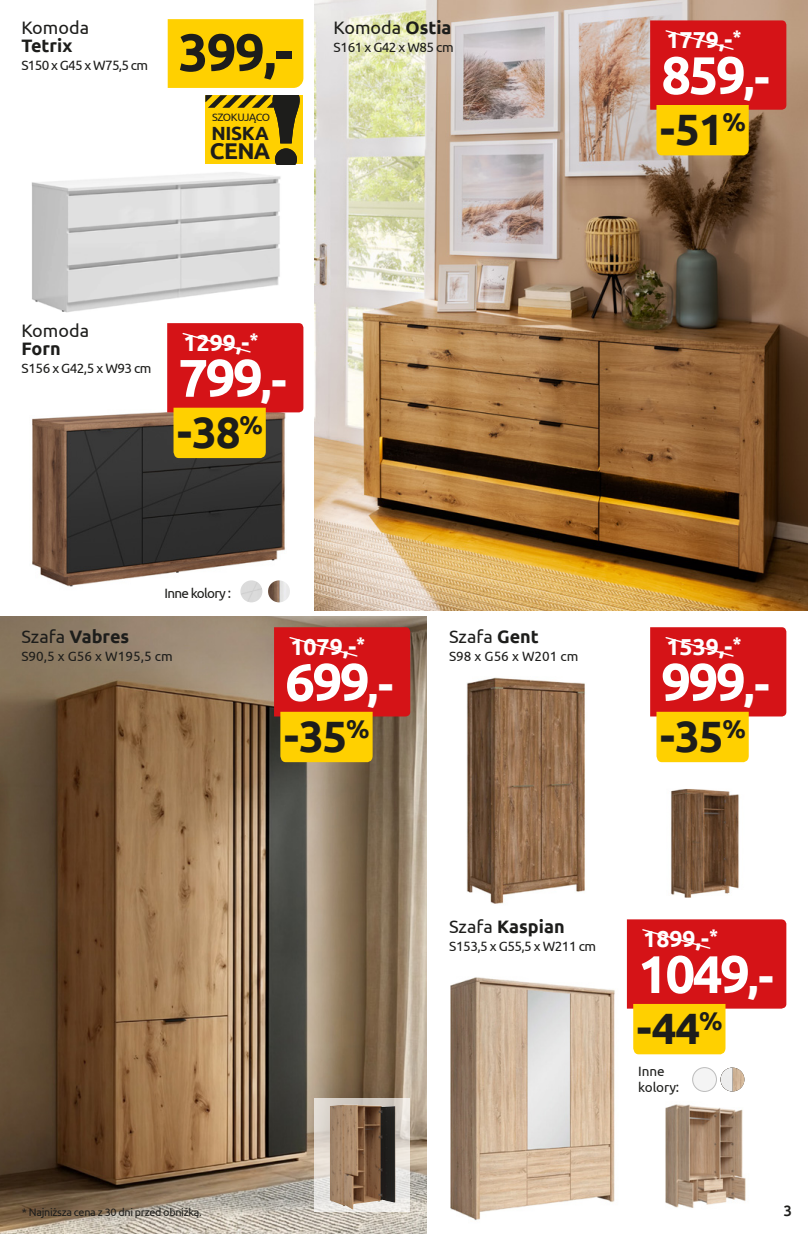
<style>
.page{position:relative;width:808px;height:1234px;background:#fff}
.page>*{position:absolute;margin:0;border:0;box-sizing:border-box;transform-origin:0 0}
.t1{font:700 52.8px "Ubuntu";letter-spacing:-.05em;color:#fff}
.t2{font:700 52.5px "Ubuntu";color:#1d1d1b}
.t3{font:700 43.8px "Ubuntu";letter-spacing:-.03em;color:#1d1d1b}
.t4{font:700 23.1px "Ubuntu";color:#fff}
.t5{font:700 22.8px "Ubuntu";color:#1d1d1b}
.t6{font:700 19.05px "Ubuntu";letter-spacing:-.02em;color:#1d1d1b}
.t7{font:700 18px "Ubuntu";color:#1d1d1b}
.t8{font:18px "Ubuntu";color:#1d1d1b}
.t9{font:500 15px "Ubuntu";color:#1d1d1b}
.t10{font:13.5px "Ubuntu";letter-spacing:-.04em;color:#1d1d1b}
.t11{font:13.5px "Ubuntu";color:#1d1d1b}
.t12{font:13.5px/16.2px "Ubuntu";letter-spacing:-.01em;color:#1d1d1b}
.t13{font:10.8px "Ubuntu";letter-spacing:-.03em;color:#1d1d1b}
.s1{font-weight:700}
.s2{font-size:44.7px}
.s3{font-weight:400}
</style>
<div class="page">
<img style="left:450px;top:970px;width:177px;height:251px">
<img style="left:0;top:617px;width:426px;height:616px">
<img style="left:467px;top:677px;width:118px;height:227px">
<img style="left:671px;top:789px;width:68px;height:109px">
<img style="left:720px;top:1067px;width:24px;height:24px;border-radius:12px">
<img style="left:720px;top:1067px;width:12px;height:24px">
<img style="left:693px;top:1067px;width:23px;height:24px;border-radius:12px">
<div style="left:692px;top:1066px;width:25px;height:25px;border:1px solid #bcbcbc;border-radius:50%"></div>
<img style="left:665px;top:1104px;width:81px;height:104px">
<img style="left:32px;top:412px;width:258px;height:184px">
<img style="left:31px;top:155px;width:260px;height:158px">
<img style="left:315px;top:0;width:493px;height:610px">
<svg style="left:167px;top:323px;width:136px;height:135px;background:#d85220"></svg>
<svg style="left:315px;top:1097px;width:95px;height:114px;background:#a29385"></svg>
<img style="left:330px;top:1104px;width:18px;height:102px">
<img style="left:240px;top:580px;width:22px;height:22px;border-radius:11px">
<img style="left:268px;top:580px;width:22px;height:22px;border-radius:11px">
<svg style="left:274px;top:627px;width:136px;height:135px;background:#d34b17"></svg>
<svg style="left:650px;top:627px;width:136px;height:135px;background:#e45e2c"></svg>
<div style="left:168px;top:19px;width:135px;height:69px;background:#ffd000"></div>
<div style="left:206px;top:95px;width:97px;height:69px;background:#ffd000"></div>
<svg style="left:206px;top:95px;width:94px;height:69px"></svg>
<svg style="left:650px;top:20px;width:136px;height:135px;background:#d84f1b"></svg>
<svg style="left:627px;top:919px;width:159px;height:135px;background:#e45e34"></svg>
<h3 class="t8" style="left:21px;top:17px;width:69px">Komoda</h3>
<h3 class="t7" style="left:21px;top:35px;width:52px">Tetrix</h3>
<p class="t10" style="left:21px;top:57px;width:128px">S150 x G45 x W75,5 cm</p>
<h2 class="t2" style="left:179px;top:21px;width:116px">399,-</h2>
<p class="t13" style="left:212px;top:111px;width:60px">SZOKUJĄCO</p>
<h3 class="t6" style="left:212px;top:121px;width:59px">NISKA</h3>
<h3 class="t5" style="left:210px;top:137px;width:62px">CENA</h3>
<h3 class="t8" style="left:333px;top:17px;width:120px">Komoda <span class="s1">Ostia</span></h3>
<p class="t10" style="left:333px;top:39px;width:122px">S161 x G42 x W85 cm</p>
<h3 class="t8" style="left:21px;top:320px;width:69px">Komoda</h3>
<h3 class="t7" style="left:21px;top:338px;width:41px">Forn</h3>
<p class="t10" style="left:21px;top:360px;width:132px">S156 x G42,5 x W93 cm</p>
<h3 class="t4" style="left:184px;top:328px;width:77px">1299,-<sup>*</sup></h3>
<h1 class="t1" style="left:178px;top:346px;width:110px">799<span class="s2">,-</span></h1>
<h3 class="t3" style="left:177px;top:406px;width:87px">-38<sup>%</sup></h3>
<p class="t10" style="left:164px;top:585px;width:68px">Inne kolory :</p>
<h3 class="t7" style="left:21px;top:626px;width:109px"><span class="s3">Szafa</span> Vabres</h3>
<p class="t11" style="left:21px;top:648px;width:153px">S90,5 x G56 x W195,5 cm</p>
<h3 class="t4" style="left:290px;top:632px;width:77px">1079,-<sup>*</sup></h3>
<h1 class="t1" style="left:285px;top:650px;width:110px">699<span class="s2">,-</span></h1>
<h3 class="t3" style="left:284px;top:710px;width:87px">-35<sup>%</sup></h3>
<h3 class="t8" style="left:449px;top:626px;width:91px">Szafa <span class="s1">Gent</span></h3>
<p class="t11" style="left:449px;top:648px;width:131px">S98 x G56 x W201 cm</p>
<h3 class="t4" style="left:666px;top:26px;width:77px">1779,-<sup>*</sup></h3>
<h1 class="t1" style="left:661px;top:43px;width:110px">859<span class="s2">,-</span></h1>
<h3 class="t3" style="left:660px;top:103px;width:87px">-51<sup>%</sup></h3>
<h3 class="t4" style="left:666px;top:632px;width:77px">1539,-<sup>*</sup></h3>
<h1 class="t1" style="left:661px;top:650px;width:110px">999<span class="s2">,-</span></h1>
<h3 class="t3" style="left:660px;top:710px;width:87px">-35<sup>%</sup></h3>
<h3 class="t7" style="left:449px;top:915px;width:117px"><span class="s3">Szafa</span> Kaspian</h3>
<p class="t10" style="left:449px;top:938px;width:148px">S153,5 x G55,5 x W211 cm</p>
<h3 class="t4" style="left:643px;top:924px;width:77px">1899,-<sup>*</sup></h3>
<h1 class="t1" style="left:638px;top:941px;width:137px">1049<span class="s2">,-</span></h1>
<h3 class="t3" style="left:637px;top:1001px;width:87px">-44<sup>%</sup></h3>
<p class="t12" style="left:638px;top:1062px;width:42px">Inne kolory:</p>
<p class="t13" style="left:22px;top:1205px;width:181px">* Najniższa cena z 30 dni przed obniżką.</p>
<p class="t9" style="left:783px;top:1200px;width:10px">3</p>
</div>
